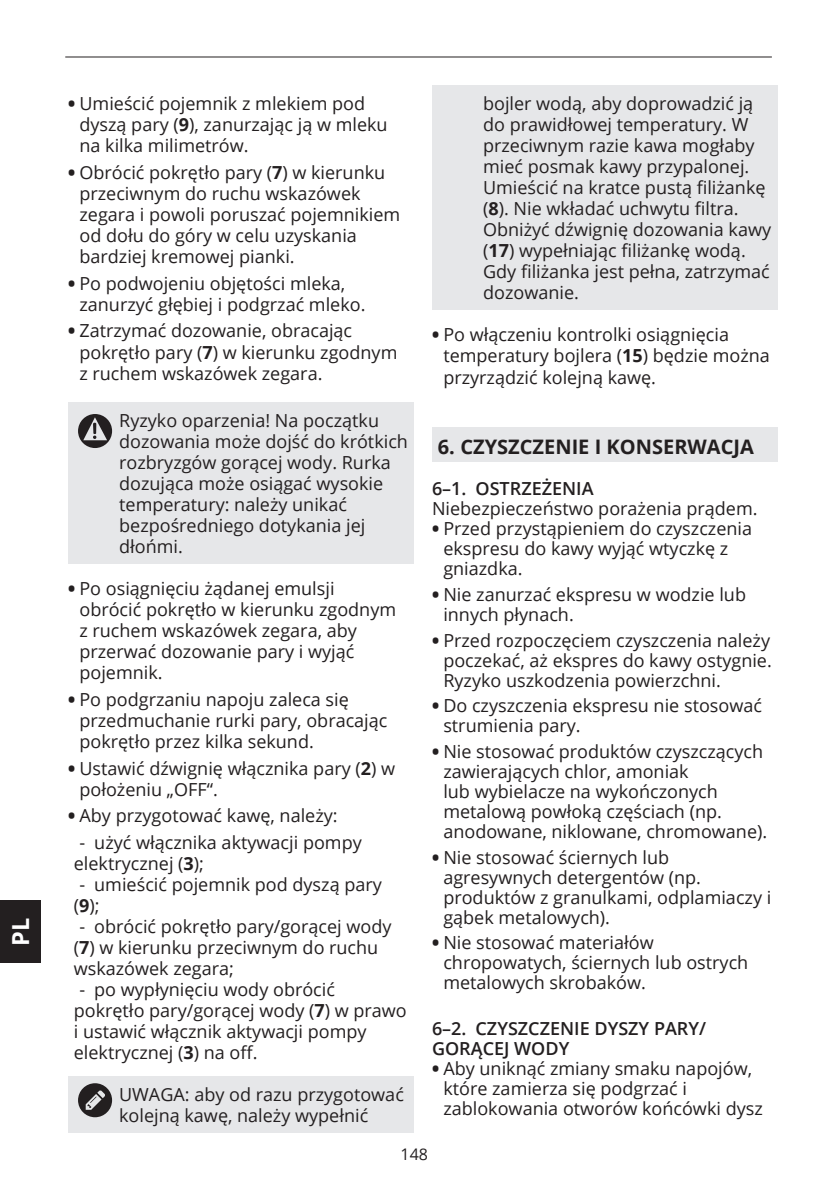
<style>
.page{position:relative;width:840px;height:1191px;background:#fff}
.page>*{position:absolute;margin:0;border:0;box-sizing:border-box;transform-origin:0 0}
.t1{font:700 23.4px "Open Sans";color:#fff}
.t2{font:700 20px "Open Sans";color:#231f20}
.t3{font:18px/21px "Open Sans";color:#231f20}
.t4{font:600 18px/20px "Open Sans";color:#231f20}
.t5{font:16px "Open Sans";color:#231f20}
.s1{font-weight:800}
.s2{font-weight:700}
</style>
<div class="page">
<hr style="left:65px;top:56px;width:706px;height:1px;background:#231f20">
<div style="left:0;top:900px;width:41px;height:62px;background:#231f20"></div>
<div style="left:68px;top:402px;width:345px;height:161px;background:#e6e7e9"></div>
<div style="left:68px;top:1076px;width:345px;height:56px;background:#e6e7e9"></div>
<div style="left:432px;top:85px;width:345px;height:224px;background:#e6e7e9"></div>
<div style="left:432px;top:427px;width:345px;height:35px;background:#e6e7e9"></div>
<svg style="left:78px;top:1083px;width:34px;height:34px"></svg>
<svg style="left:78px;top:414px;width:34px;height:34px"></svg>
<p class="t1" style="left:4px;top:945px;width:29px;rotate:-90deg">PL</p>
<p class="t3" style="left:79px;top:93px;width:309px;text-indent:-11px"><span class="s1">•</span> Umieścić pojemnik z mlekiem pod dyszą pary (<span class="s2">9</span>), zanurzając ją w mleku na kilka milimetrów.</p>
<p class="t3" style="left:79px;top:161px;width:322px;text-indent:-11px"><span class="s1">•</span> Obrócić pokrętło pary (<span class="s2">7</span>) w kierunku przeciwnym do ruchu wskazówek zegara i powoli poruszać pojemnikiem od dołu do góry w celu uzyskania bardziej kremowej pianki.</p>
<p class="t3" style="left:79px;top:272px;width:287px;text-indent:-11px"><span class="s1">•</span> Po podwojeniu objętości mleka, zanurzyć głębiej i podgrzać mleko.</p>
<p class="t3" style="left:79px;top:320px;width:319px;text-indent:-11px"><span class="s1">•</span> Zatrzymać dozowanie, obracając pokrętło pary (<span class="s2">7</span>) w kierunku zgodnym z ruchem wskazówek zegara.</p>
<p class="t3" style="left:119px;top:410px;width:290px">Ryzyko oparzenia! Na początku dozowania może dojść do krótkich rozbryzgów gorącej wody. Rurka dozująca może osiągać wysokie temperatury: należy unikać bezpośredniego dotykania jej dłońmi.</p>
<p class="t3" style="left:79px;top:578px;width:318px;text-indent:-11px"><span class="s1">•</span> Po osiągnięciu żądanej emulsji obrócić pokrętło w kierunku zgodnym z ruchem wskazówek zegara, aby przerwać dozowanie pary i wyjąć pojemnik.</p>
<p class="t3" style="left:79px;top:688px;width:309px;text-indent:-11px"><span class="s1">•</span> Po podgrzaniu napoju zaleca się przedmuchanie rurki pary, obracając pokrętło przez kilka sekund.</p>
<p class="t3" style="left:79px;top:757px;width:317px;text-indent:-11px"><span class="s1">•</span> Ustawić dźwignię włącznika pary (<span class="s2">2</span>) w położeniu „OFF“.</p>
<p class="t3" style="left:68px;top:805px;width:271px"><span class="s1">•</span> Aby przygotować kawę, należy:</p>
<p class="t3" style="left:74px;top:831px;width:289px;text-indent:6px">- użyć włącznika aktywacji pompy elektrycznej (<span class="s2">3</span>);</p>
<p class="t3" style="left:74px;top:873px;width:309px;text-indent:6px">- umieścić pojemnik pod dyszą pary (<span class="s2">9</span>);</p>
<p class="t3" style="left:74px;top:915px;width:319px;text-indent:6px">- obrócić pokrętło pary/gorącej wody (<span class="s2">7</span>) w kierunku przeciwnym do ruchu wskazówek zegara;</p>
<p class="t3" style="left:74px;top:978px;width:334px;text-indent:6px">- po wypłynięciu wody obrócić pokrętło pary/gorącej wody (<span class="s2">7</span>) w prawo i ustawić włącznik aktywacji pompy elektrycznej (<span class="s2">3</span>) na off.</p>
<p class="t3" style="left:119px;top:1083px;width:286px">UWAGA: aby od razu przygotować kolejną kawę, należy wypełnić</p>
<p class="t3" style="left:483px;top:93px;width:289px">bojler wodą, aby doprowadzić ją do prawidłowej temperatury. W przeciwnym razie kawa mogłaby mieć posmak kawy przypalonej.<br>Umieścić na kratce pustą filiżankę (<span class="s2">8</span>). Nie wkładać uchwytu filtra.<br>Obniżyć dźwignię dozowania kawy (<span class="s2">17</span>) wypełniając filiżankę wodą.<br>Gdy filiżanka jest pełna, zatrzymać dozowanie.</p>
<p class="t3" style="left:443px;top:324px;width:328px;text-indent:-11px"><span class="s1">•</span> Po włączeniu kontrolki osiągnięcia temperatury bojlera (<span class="s2">15</span>) będzie można przyrządzić kolejną kawę.</p>
<p class="t2" style="left:437px;top:433px;width:317px">6. CZYSZCZENIE I KONSERWACJA</p>
<p class="t4" style="left:432px;top:478px;width:163px">6–1. OSTRZEŻENIA</p>
<p class="t3" style="left:432px;top:497px;width:327px">Niebezpieczeństwo porażenia prądem.</p>
<p class="t3" style="left:443px;top:518px;width:310px;line-height:20px;text-indent:-11px"><span class="s1">•</span> Przed przystąpieniem do czyszczenia ekspresu do kawy wyjąć wtyczkę z gniazdka.</p>
<p class="t3" style="left:443px;top:584px;width:304px;line-height:20px;text-indent:-11px"><span class="s1">•</span> Nie zanurzać ekspresu w wodzie lub innych płynach.</p>
<p class="t3" style="left:443px;top:629px;width:330px;line-height:20px;text-align:justify;text-indent:-11px"><span class="s1">•</span> Przed rozpoczęciem czyszczenia należy poczekać, aż ekspres do kawy ostygnie.<br>Ryzyko uszkodzenia powierzchni.</p>
<p class="t3" style="left:443px;top:695px;width:320px;line-height:20px;text-indent:-11px"><span class="s1">•</span> Do czyszczenia ekspresu nie stosować strumienia pary.</p>
<p class="t3" style="left:443px;top:741px;width:325px;line-height:20px;text-indent:-11px"><span class="s1">•</span> Nie stosować produktów czyszczących zawierających chlor, amoniak<br>lub wybielacze na wykończonych metalową powłoką częściach (np. anodowane, niklowane, chromowane).</p>
<p class="t3" style="left:443px;top:846px;width:329px;line-height:20px;text-indent:-11px"><span class="s1">•</span> Nie stosować ściernych lub agresywnych detergentów (np. produktów z granulkami, odplamiaczy i gąbek metalowych).</p>
<p class="t3" style="left:443px;top:932px;width:306px;line-height:20px;text-indent:-11px"><span class="s1">•</span> Nie stosować materiałów chropowatych, ściernych lub ostrych metalowych skrobaków.</p>
<p class="t4" style="left:432px;top:1018px;width:275px">6–2. CZYSZCZENIE DYSZY PARY/<br>GORĄCEJ WODY</p>
<p class="t3" style="left:443px;top:1058px;width:321px;line-height:20px;text-indent:-11px"><span class="s1">•</span> Aby uniknąć zmiany smaku napojów, które zamierza się podgrzać i zablokowania otworów końcówki dysz</p>
<p class="t5" style="left:400px;top:1143px;width:29px">148</p>
</div>
